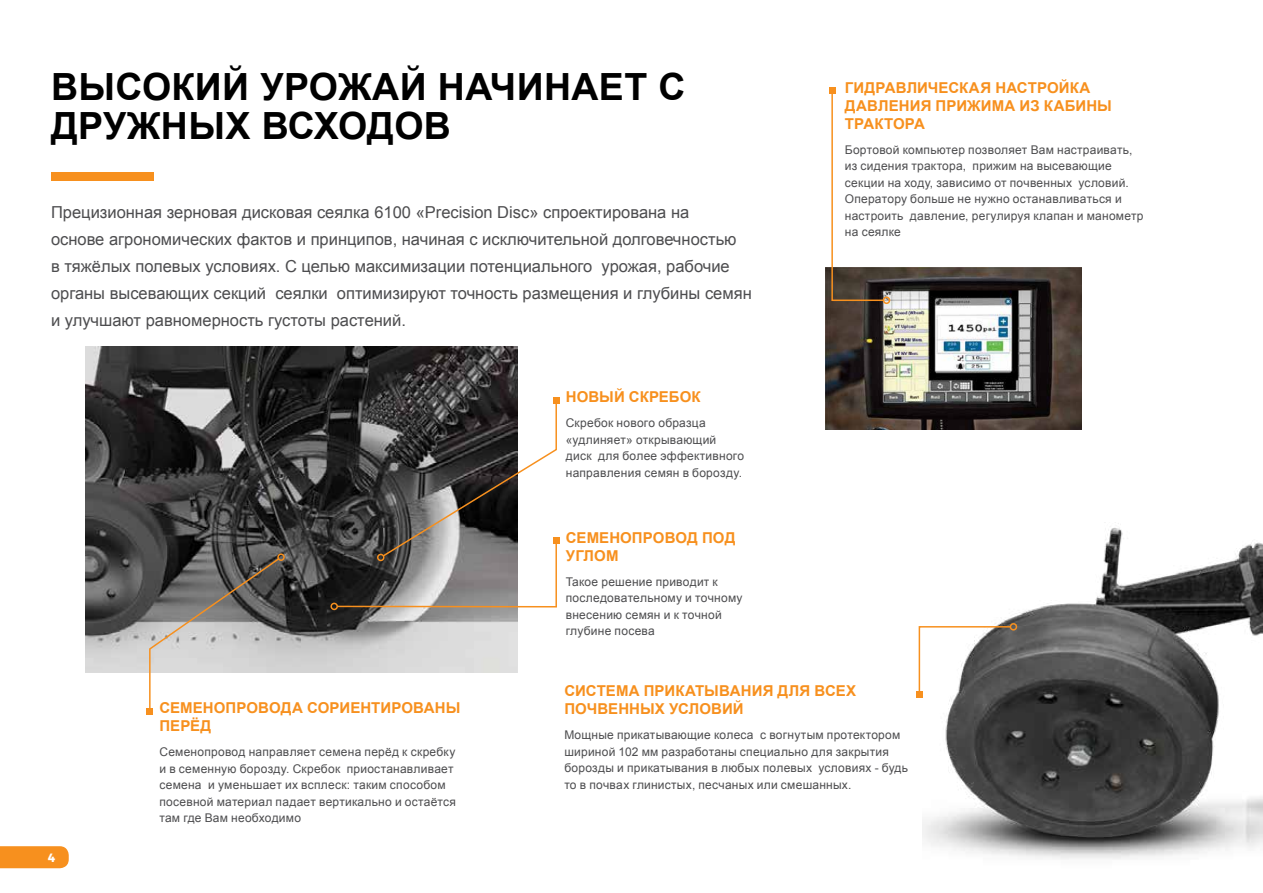
<style>
.page{position:relative;width:1263px;height:893px;background:#fff}
.page>*{position:absolute;margin:0;border:0;box-sizing:border-box;transform-origin:0 0}
.t1{font:700 37.5px/39px "Arial";letter-spacing:.01em;color:#000}
.t2{font:16.5px/27px "Arial";color:#4d4d4f}
.t3{font:700 15px/18px "Arial";letter-spacing:.005em;color:#f7901e}
.t4{font:12px/16.5px "Arial";letter-spacing:.02em;color:#4d4d4f}
.t5{font:700 12px "Montserrat";color:#fff}
</style>
<div class="page">
<svg style="left:0;top:846px;width:69px;height:22px;background:#f79325"></svg>
<img style="left:923px;top:523px;width:340px;height:336px">
<div style="left:51px;top:172px;width:102px;height:9px;background:#f7901e"></div>
<img style="left:85px;top:346px;width:432px;height:326px">
<img style="left:825px;top:268px;width:257px;height:161px">
<svg style="left:147px;top:557px;width:134px;height:157px"></svg>
<div style="left:277px;top:553px;width:8px;height:8px;border:2px solid #f7901e;border-radius:50%"></div>
<svg style="left:336px;top:397px;width:223px;height:211px"></svg>
<div style="left:330px;top:603px;width:8px;height:7px;border:2px solid #f7901e;border-radius:50%"></div>
<svg style="left:829px;top:87px;width:56px;height:215px"></svg>
<div style="left:883px;top:297px;width:7px;height:7px;border:2px solid #f7901e;border-radius:50%"></div>
<svg style="left:916px;top:625px;width:96px;height:72px"></svg>
<div style="left:1010px;top:623px;width:7px;height:8px;border:2px solid #f7901e;border-radius:50%"></div>
<h1 class="t1" style="left:51px;top:68px;width:636px">ВЫСОКИЙ УРОЖАЙ НАЧИНАЕТ С<br>ДРУЖНЫХ ВСХОДОВ</h1>
<p class="t2" style="left:51px;top:199px;width:702px">Прецизионная зерновая дисковая сеялка 6100 «Precision Disc» спроектирована на<br>основе агрономических фактов и принципов, начиная с исключительной долговечностью<br>в тяжёлых полевых условиях. С целью максимизации потенциального урожая, рабочие органы высевающих секций сеялки оптимизируют точность размещения и глубины семян и улучшают равномерность густоты растений.</p>
<p class="t3" style="left:566px;top:388px;width:136px">НОВЫЙ СКРЕБОК</p>
<p class="t4" style="left:566px;top:415px;width:180px">Скребок нового образца «удлиняет» открывающий диск для более эффективного направления семян в борозду.</p>
<p class="t3" style="left:566px;top:529px;width:171px">СЕМЕНОПРОВОД ПОД<br>УГЛОМ</p>
<p class="t4" style="left:566px;top:573px;width:178px">Такое решение приводит к последовательному и точному внесению семян и к точной глубине посева</p>
<p class="t3" style="left:845px;top:79px;width:268px">ГИДРАВЛИЧЕСКАЯ НАСТРОЙКА<br>ДАВЛЕНИЯ ПРИЖИМА ИЗ КАБИНЫ<br>ТРАКТОРА</p>
<p class="t4" style="left:845px;top:141px;width:300px">Бортовой компьютер позволяет Вам настраивать, из сидения трактора, прижим на высевающие секции на ходу, зависимо от почвенных условий.<br>Оператору больше не нужно останавливаться и настроить давление, регулируя клапан и манометр на сеялке</p>
<p class="t5" style="left:48px;top:848px;width:9px">4</p>
<p class="t3" style="left:159px;top:700px;width:303px">СЕМЕНОПРОВОДА СОРИЕНТИРОВАНЫ<br>ПЕРЁД</p>
<p class="t4" style="left:159px;top:744px;width:298px">Семенопровод направляет семена перёд к скребку и в семенную борозду. Скребок приостанавливает семена и уменьшает их всплеск: таким способом посевной материал падает вертикально и остаётся там где Вам необходимо</p>
<p class="t3" style="left:564px;top:682px;width:293px">СИСТЕМА ПРИКАТЫВАНИЯ ДЛЯ ВСЕХ<br>ПОЧВЕННЫХ УСЛОВИЙ</p>
<p class="t4" style="left:564px;top:727px;width:345px">Мощные прикатывающие колеса с вогнутым протектором шириной 102 мм разработаны специально для закрытия борозды и прикатывания в любых полевых условиях - будь то в почвах глинистых, песчаных или смешанных.</p>
</div>
